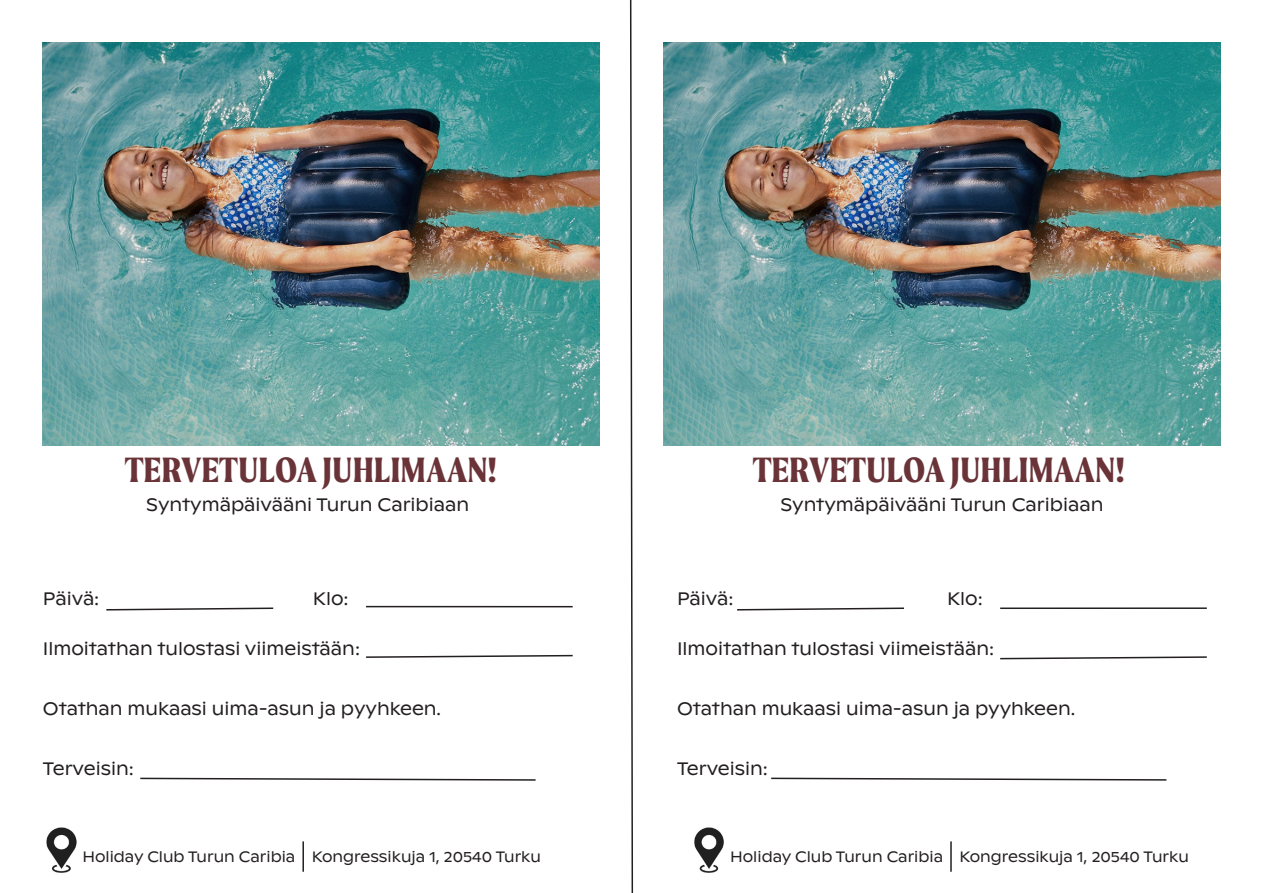
<style>
.page{position:relative;width:1263px;height:893px;background:#fff}
.page>*{position:absolute;margin:0;border:0;box-sizing:border-box;transform-origin:0 0}
.t1{font:700 37.5px "Moret";color:#693338}
.t2{font:18px "ABC Ginto Nord";color:#231f20}
.t3{font:15px "ABC Ginto Nord";color:#231f20}
</style>
<div class="page">
<img style="left:663px;top:43px;width:557px;height:403px">
<svg style="left:629px;top:0;width:5px;height:893px"></svg>
<img style="left:694px;top:827px;width:30px;height:46px">
<hr style="left:950px;top:841px;width:2px;height:31px;background:#231f20">
<svg style="left:737px;top:607px;width:167px;height:4px"></svg>
<svg style="left:1000px;top:656px;width:207px;height:4px"></svg>
<svg style="left:771px;top:777px;width:396px;height:4px"></svg>
<hr style="left:1000px;top:607px;width:207px;height:2px;background:#231f20">
<img style="left:46px;top:827px;width:31px;height:46px">
<hr style="left:302px;top:841px;width:2px;height:31px;background:#231f20">
<svg style="left:106px;top:607px;width:168px;height:4px"></svg>
<svg style="left:366px;top:654px;width:207px;height:4px"></svg>
<svg style="left:140px;top:777px;width:396px;height:4px"></svg>
<hr style="left:366px;top:606px;width:207px;height:1px;background:#231f20">
<img style="left:43px;top:43px;width:557px;height:403px">
<p class="t1" style="left:125px;top:448px;width:374px">TERVETULOA JUHLIMAAN!</p>
<p class="t1" style="left:753px;top:448px;width:374px">TERVETULOA JUHLIMAAN!</p>
<p class="t2" style="left:146px;top:493px;width:324px">Syntymäpäivääni Turun Caribiaan</p>
<p class="t2" style="left:780px;top:493px;width:324px">Syntymäpäivääni Turun Caribiaan</p>
<p class="t2" style="left:43px;top:588px;width:58px">Päivä:</p>
<p class="t2" style="left:313px;top:588px;width:37px">Klo:</p>
<p class="t2" style="left:43px;top:637px;width:319px">Ilmoitathan tulostasi viimeistään:</p>
<p class="t2" style="left:677px;top:588px;width:58px">Päivä:</p>
<p class="t2" style="left:947px;top:588px;width:37px">Klo:</p>
<p class="t2" style="left:677px;top:637px;width:319px">Ilmoitathan tulostasi viimeistään:</p>
<p class="t2" style="left:43px;top:697px;width:400px">Otathan mukaasi uima-asun ja pyyhkeen.</p>
<p class="t2" style="left:677px;top:697px;width:400px">Otathan mukaasi uima-asun ja pyyhkeen.</p>
<p class="t2" style="left:43px;top:757px;width:93px">Terveisin:</p>
<p class="t2" style="left:677px;top:757px;width:93px">Terveisin:</p>
<p class="t3" style="left:82px;top:848px;width:460px">Holiday Club Turun Caribia Kongressikuja 1, 20540 Turku</p>
<p class="t3" style="left:730px;top:848px;width:460px">Holiday Club Turun Caribia Kongressikuja 1, 20540 Turku</p>
</div>
